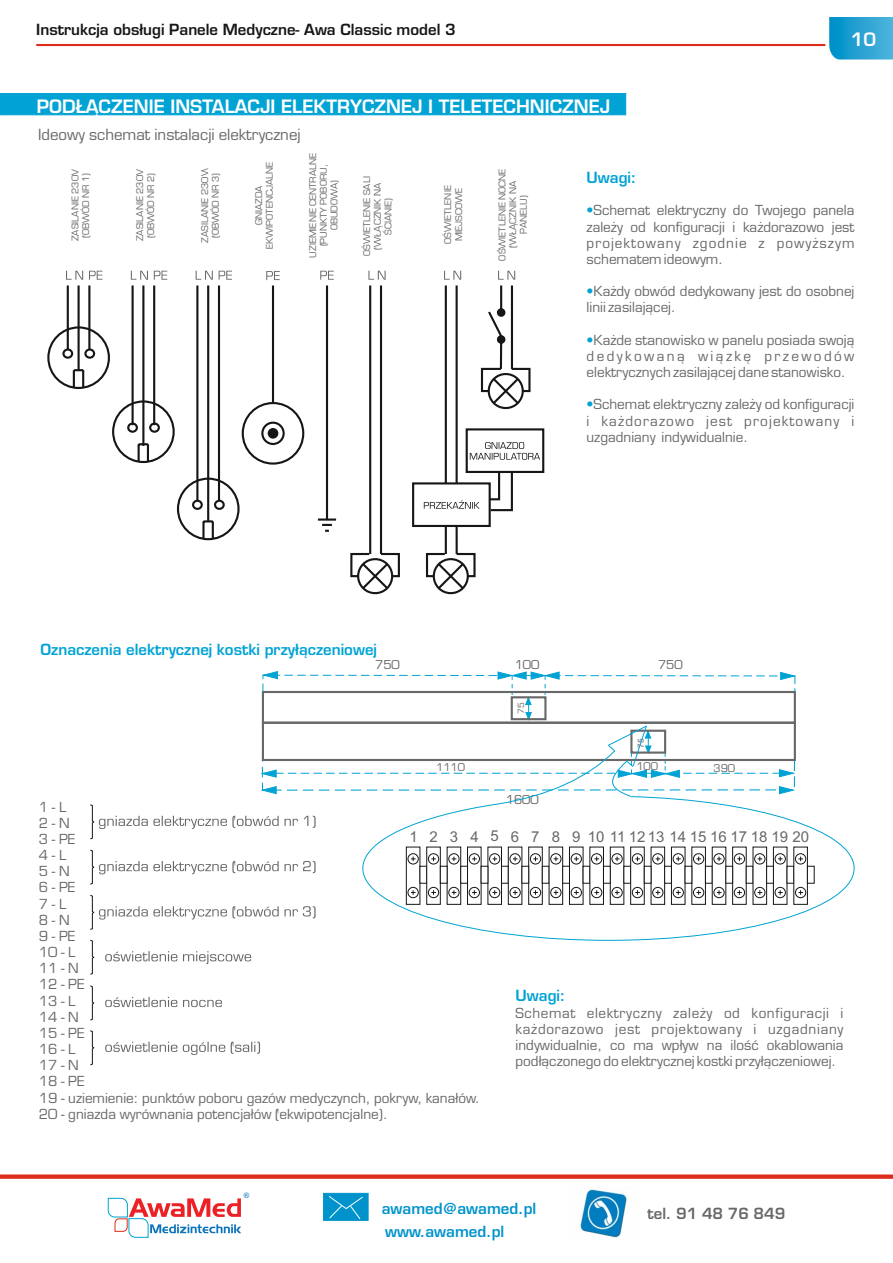
<style>
.page{position:relative;width:893px;height:1263px;background:#fff}
.page>*{position:absolute;margin:0;border:0;box-sizing:border-box;transform-origin:0 0}
.t1{font:700 18px "Euromode";color:#fff}
.t2{font:700 15px "Euromode";color:#00a3d4}
.t3{font:700 15px "Euromode";color:#151616}
.t4{font:15px "Euromode";color:#686868}
.t5{font:15px "Arial";color:#686868}
.t6{font:700 15px "Euromode";color:#0093cb}
.t7{font:700 15px "Euromode";color:#686868}
.t8{font:13.5px/16.2px "Euromode";color:#686868;text-align:justify}
.t9{font:13.5px/16.2px "Euromode";letter-spacing:.085em;color:#686868}
.t10{font:12px "Euromode";color:#686868}
.t11{font:10.35px "Euromode";color:#686868}
.t12{font:9px/10.8px "Euromode";color:#686868;text-align:center}
.t13{font:8.4px "Euromode";color:#686868}
.t14{font:8.4px "Arial";color:#686868}
.t15{font:7.5px "Arial";color:#0a73ba}
.s1{color:#00a3d4}
</style>
<div class="page">
<div style="left:47px;top:326px;width:63px;height:63px;border:2px solid #151616;border-radius:50%"></div>
<div style="left:62px;top:348px;width:11px;height:11px;border:2px solid #151616;border-radius:50%"></div>
<div style="left:84px;top:348px;width:11px;height:11px;border:2px solid #151616;border-radius:50%"></div>
<svg style="left:73px;top:369px;width:11px;height:19px"></svg>
<hr style="left:67px;top:285px;width:2px;height:64px;background:#151616">
<svg style="left:66px;top:271px;width:17px;height:9px"></svg>
<hr style="left:78px;top:285px;width:2px;height:85px;background:#151616">
<hr style="left:88px;top:285px;width:2px;height:64px;background:#151616">
<svg style="left:89px;top:271px;width:13px;height:9px"></svg>
<div style="left:112px;top:400px;width:63px;height:63px;border:2px solid #151616;border-radius:50%"></div>
<div style="left:127px;top:422px;width:11px;height:11px;border:2px solid #151616;border-radius:50%"></div>
<div style="left:149px;top:422px;width:11px;height:11px;border:2px solid #151616;border-radius:50%"></div>
<svg style="left:138px;top:443px;width:11px;height:19px"></svg>
<hr style="left:132px;top:285px;width:2px;height:140px;background:#151616">
<svg style="left:131px;top:271px;width:17px;height:9px"></svg>
<hr style="left:142px;top:285px;width:2px;height:161px;background:#151616">
<hr style="left:153px;top:285px;width:2px;height:140px;background:#151616">
<svg style="left:154px;top:271px;width:13px;height:9px"></svg>
<hr style="left:380px;top:285px;width:2px;height:269px;background:#151616">
<svg style="left:368px;top:271px;width:18px;height:9px"></svg>
<hr style="left:369px;top:285px;width:2px;height:269px;background:#151616">
<svg style="left:480px;top:271px;width:51px;height:139px"></svg>
<hr style="left:272px;top:285px;width:2px;height:118px;background:#151616">
<svg style="left:266px;top:271px;width:14px;height:9px"></svg>
<div style="left:242px;top:402px;width:62px;height:63px;border:2px solid #151616;border-radius:50%"></div>
<div style="left:268px;top:428px;width:10px;height:11px;background:#151616;border:2px solid #151616;border-radius:50%"></div>
<div style="left:261px;top:422px;width:24px;height:23px;border:2px solid #151616;border-radius:50%"></div>
<hr style="left:326px;top:285px;width:2px;height:235px;background:#151616">
<svg style="left:320px;top:271px;width:14px;height:9px"></svg>
<hr style="left:318px;top:518px;width:18px;height:3px;background:#151616">
<svg style="left:322px;top:524px;width:10px;height:8px"></svg>
<svg style="left:350px;top:552px;width:50px;height:43px"></svg>
<hr style="left:445px;top:285px;width:2px;height:198px;background:#151616">
<hr style="left:456px;top:285px;width:2px;height:198px;background:#151616">
<svg style="left:444px;top:271px;width:17px;height:9px"></svg>
<svg style="left:426px;top:552px;width:50px;height:43px"></svg>
<div style="left:412px;top:482px;width:79px;height:45px;border:2px solid #151616"></div>
<svg style="left:424px;top:500px;width:56px;height:9px"></svg>
<hr style="left:445px;top:526px;width:2px;height:28px;background:#151616">
<hr style="left:456px;top:526px;width:2px;height:28px;background:#151616">
<div style="left:466px;top:428px;width:78px;height:45px;border:2px solid #151616"></div>
<svg style="left:470px;top:442px;width:70px;height:18px"></svg>
<svg style="left:487px;top:470px;width:27px;height:42px"></svg>
<div style="left:177px;top:478px;width:63px;height:62px;border:2px solid #151616;border-radius:50%"></div>
<div style="left:192px;top:500px;width:11px;height:10px;border:2px solid #151616;border-radius:50%"></div>
<div style="left:214px;top:500px;width:11px;height:10px;border:2px solid #151616;border-radius:50%"></div>
<hr style="left:202px;top:521px;width:3px;height:18px;background:#151616">
<svg style="left:203px;top:520px;width:11px;height:19px"></svg>
<hr style="left:196px;top:285px;width:2px;height:216px;background:#151616">
<svg style="left:196px;top:271px;width:17px;height:9px"></svg>
<hr style="left:207px;top:285px;width:2px;height:236px;background:#151616">
<hr style="left:218px;top:285px;width:2px;height:216px;background:#151616">
<svg style="left:219px;top:271px;width:13px;height:9px"></svg>
<svg style="left:362px;top:822px;width:493px;height:119px"></svg>
<svg style="left:406px;top:847px;width:408px;height:58px"></svg>
<svg style="left:90px;top:671px;width:708px;height:169px"></svg>
<svg style="left:90px;top:939px;width:5px;height:36px"></svg>
<svg style="left:105px;top:951px;width:146px;height:13px"></svg>
<svg style="left:90px;top:849px;width:226px;height:36px"></svg>
<svg style="left:90px;top:985px;width:5px;height:36px"></svg>
<svg style="left:105px;top:997px;width:117px;height:10px"></svg>
<svg style="left:90px;top:894px;width:226px;height:36px"></svg>
<svg style="left:90px;top:1030px;width:5px;height:35px"></svg>
<svg style="left:105px;top:1042px;width:155px;height:13px"></svg>
<svg style="left:0;top:93px;width:626px;height:23px;background:#08a6d5"></svg>
<hr style="left:36px;top:44px;width:789px;height:2px;background:#dd2b1c">
<svg style="left:829px;top:17px;width:64px;height:43px;background:#2ca4d3"></svg>
<svg style="left:0;top:1174px;width:893px;height:5px;background:#e1473a"></svg>
<svg style="left:107px;top:1197px;width:134px;height:41px"></svg>
<svg style="left:323px;top:1192px;width:46px;height:29px"></svg>
<img style="left:580px;top:1189px;width:47px;height:49px">
<p class="t3" style="left:36px;top:23px;width:421px">Instrukcja obsługi Panele Medyczne- Awa Classic model 3</p>
<h1 class="t1" style="left:37px;top:99px;width:575px">PODŁĄCZENIE INSTALACJI ELEKTRYCZNEJ I TELETECHNICZNEJ</h1>
<p class="t4" style="left:38px;top:128px;width:264px">Ideowy schemat instalacji elektrycznej</p>
<h1 class="t1" style="left:851px;top:33px;width:27px">10</h1>
<p class="t12" style="left:254px;top:249px;width:88px;rotate:-90deg">GNIAZDA<br>EKWIPOTENCJALNE</p>
<p class="t12" style="left:308px;top:258px;width:106px;rotate:-90deg">UZIEMIENIE CENTRALNE (PUNKTY POBORU,<br>OBUDOWA)</p>
<p class="t12" style="left:200px;top:242px;width:76px;rotate:-90deg">ZASILANIE 230V\</p>
<p class="t12" style="left:71px;top:241px;width:73px;rotate:-90deg">ZASILANIE 230V (OBWÓD NR 1)</p>
<p class="t12" style="left:135px;top:241px;width:73px;rotate:-90deg">ZASILANIE 230V (OBWÓD NR 2)</p>
<p class="t12" style="left:362px;top:256px;width:81px;rotate:-90deg">OŚWIETLENIE SALI (WŁĄCZNIK NA<br>ŚCIANIE)</p>
<p class="t12" style="left:497px;top:260px;width:93px;rotate:-90deg">OŚWIETLENIE NOCNE (WŁĄCZNIK NA<br>PANELU)</p>
<p class="t12" style="left:211px;top:238px;width:67px;rotate:-90deg">(OBWÓD NR 3)</p>
<p class="t2" style="left:587px;top:171px;width:51px">Uwagi:</p>
<p class="t12" style="left:443px;top:244px;width:60px;text-align:left;rotate:-90deg">OŚWIETLENIE<br>MIEJSCOWE</p>
<p class="t8" style="left:587px;top:204px;width:269px"><span class="s1">•</span>Schemat elektryczny do Twojego panela</p>
<p class="t8" style="left:587px;top:220px;width:269px">zależy od konfiguracji i każdorazowo jest projektowany zgodnie z powyższym schematem ideowym.</p>
<p class="t8" style="left:587px;top:301px;width:91px">linii zasilającej.</p>
<p class="t8" style="left:587px;top:349px;width:269px">dedykowaną wiązkę przewodów elektrycznych zasilającej dane stanowisko.</p>
<p class="t9" style="left:587px;top:414px;width:269px">i każdorazowo jest projektowany i uzgadniany indywidualnie.</p>
<p class="t8" style="left:587px;top:285px;width:269px"><span class="s1">•</span>Każdy obwód dedykowany jest do osobnej</p>
<p class="t8" style="left:587px;top:333px;width:269px"><span class="s1">•</span>Każde stanowisko w panelu posiada swoją</p>
<p class="t8" style="left:587px;top:398px;width:269px"><span class="s1">•</span>Schemat elektryczny zależy od konfiguracji</p>
<p class="t2" style="left:41px;top:643px;width:338px">Oznaczenia elektrycznej kostki przyłączeniowej</p>
<p class="t10" style="left:375px;top:660px;width:26px">750</p>
<p class="t10" style="left:658px;top:660px;width:26px">750</p>
<p class="t13" style="left:518px;top:714px;width:13px;rotate:-90deg">75</p>
<p class="t14" style="left:638px;top:748px;width:11px;rotate:-90deg">75</p>
<p class="t10" style="left:515px;top:660px;width:26px">100</p>
<p class="t11" style="left:436px;top:763px;width:30px">1110</p>
<p class="t11" style="left:636px;top:762px;width:23px">100</p>
<p class="t11" style="left:714px;top:764px;width:23px">390</p>
<p class="t10" style="left:506px;top:794px;width:34px">1600</p>
<p class="t8" style="left:39px;top:800px;width:442px;text-align:left">1 - L<br>2 - N<br>3 - PE<br>4 - L<br>5 - N<br>6 - PE<br>7 - L<br>8 - N<br>9 - PE<br>10 - L<br>11 - N<br>12 - PE<br>13 - L<br>14 - N<br>15 - PE<br>16 - L<br>17 - N<br>18 - PE<br>19 - uziemienie: punktów poboru gazów medyczynch, pokryw, kanałów.<br>20 - gniazda wyrównania potencjałów (ekwipotencjalne).</p>
<p class="t5" style="left:409px;top:831px;width:401px">1 2 3 4 5 6 7 8 9 1011121314151617181920</p>
<p class="t2" style="left:516px;top:990px;width:51px">Uwagi:</p>
<p class="t8" style="left:515px;top:1006px;width:329px">Schemat elektryczny zależy od konfiguracji i każdorazowo jest projektowany i uzgadniany indywidualnie, co ma wpływ na ilość okablowania podłączonego do elektrycznej kostki przyłączeniowej.</p>
<p class="t15" style="left:244px;top:1192px;width:7px">®</p>
<p class="t6" style="left:382px;top:1202px;width:156px">awamed@awamed.pl</p>
<p class="t6" style="left:385px;top:1225px;width:121px">www.awamed.pl</p>
<p class="t7" style="left:648px;top:1208px;width:139px">tel. 91 48 76 849</p>
</div>
